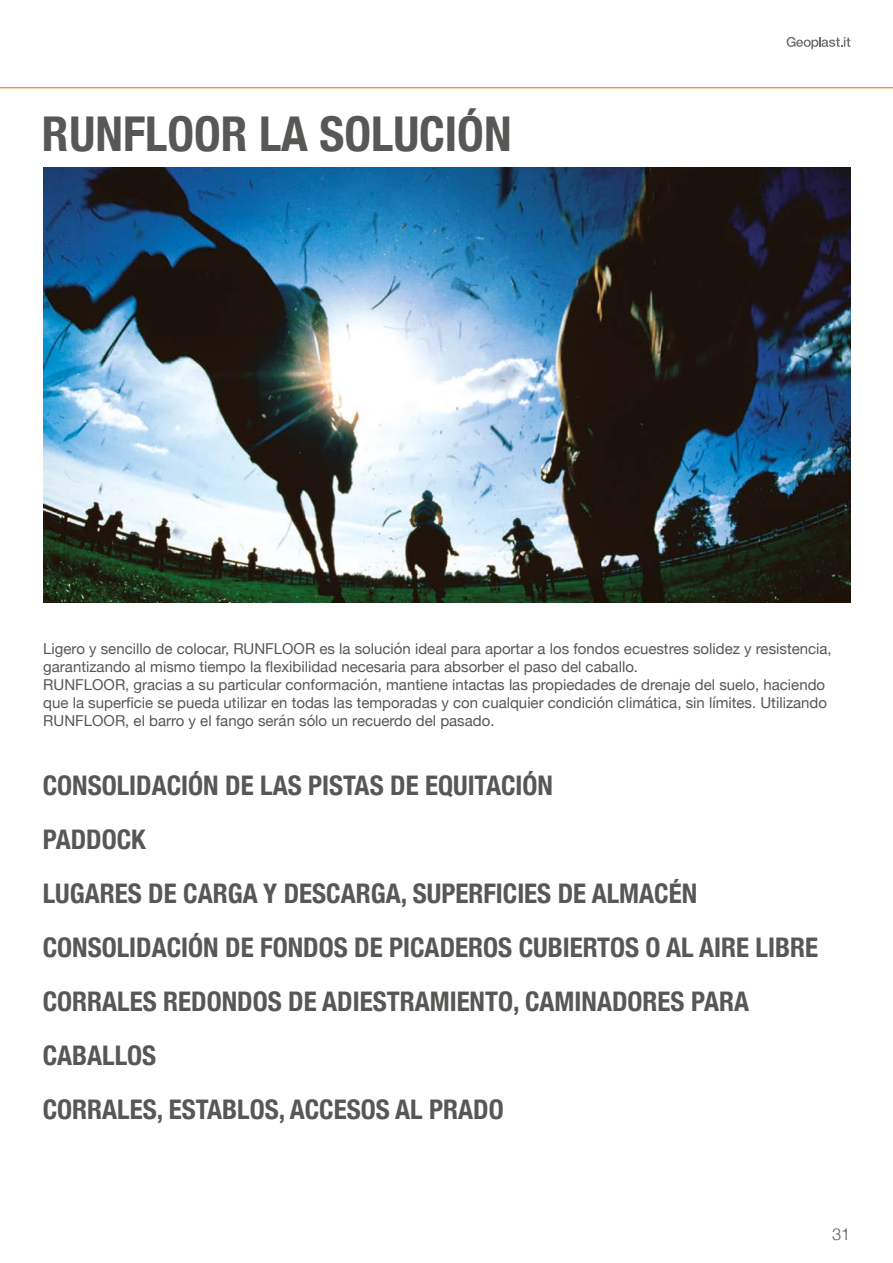
<style>
.page{position:relative;width:893px;height:1263px;background:#fff}
.page>*{position:absolute;margin:0;border:0;box-sizing:border-box;transform-origin:0 0}
.t1{font:700 condensed 48px "Helvetica Neue";color:#575756}
.t2{font:700 condensed 27px/54px "Helvetica Neue";color:#575756}
.t3{font:300 16.5px "Helvetica Neue";color:#575756}
.t4{font:15px/18px "Helvetica Neue";color:#575756}
</style>
<div class="page">
<img style="left:44px;top:168px;width:806px;height:435px">
<svg style="left:787px;top:37px;width:63px;height:12px"></svg>
<hr style="left:0;top:87px;width:893px;height:1px;background:#ec7c01">
<h1 class="t1" style="left:42px;top:94px;width:471px">RUNFLOOR LA SOLUCIÓN</h1>
<p class="t4" style="left:43px;top:641px;width:790px">Ligero y sencillo de colocar, RUNFLOOR es la solución ideal para aportar a los fondos ecuestres solidez y resistencia, garantizando al mismo tiempo la flexibilidad necesaria para absorber el paso del caballo.<br>RUNFLOOR, gracias a su particular conformación, mantiene intactas las propiedades de drenaje del suelo, haciendo que la superficie se pueda utilizar en todas las temporadas y con cualquier condición climática, sin límites. Utilizando RUNFLOOR, el barro y el fango serán sólo un recuerdo del pasado.</p>
<p class="t2" style="left:43px;top:757px;width:777px">CONSOLIDACIÓN DE LAS PISTAS DE EQUITACIÓN<br>PADDOCK<br>LUGARES DE CARGA Y DESCARGA, SUPERFICIES DE ALMACÉN CONSOLIDACIÓN DE FONDOS DE PICADEROS CUBIERTOS O AL AIRE LIBRE CORRALES REDONDOS DE ADIESTRAMIENTO, CAMINADORES PARA CABALLOS<br>CORRALES, ESTABLOS, ACCESOS AL PRADO</p>
<p class="t3" style="left:832px;top:1220px;width:20px">31</p>
</div>
